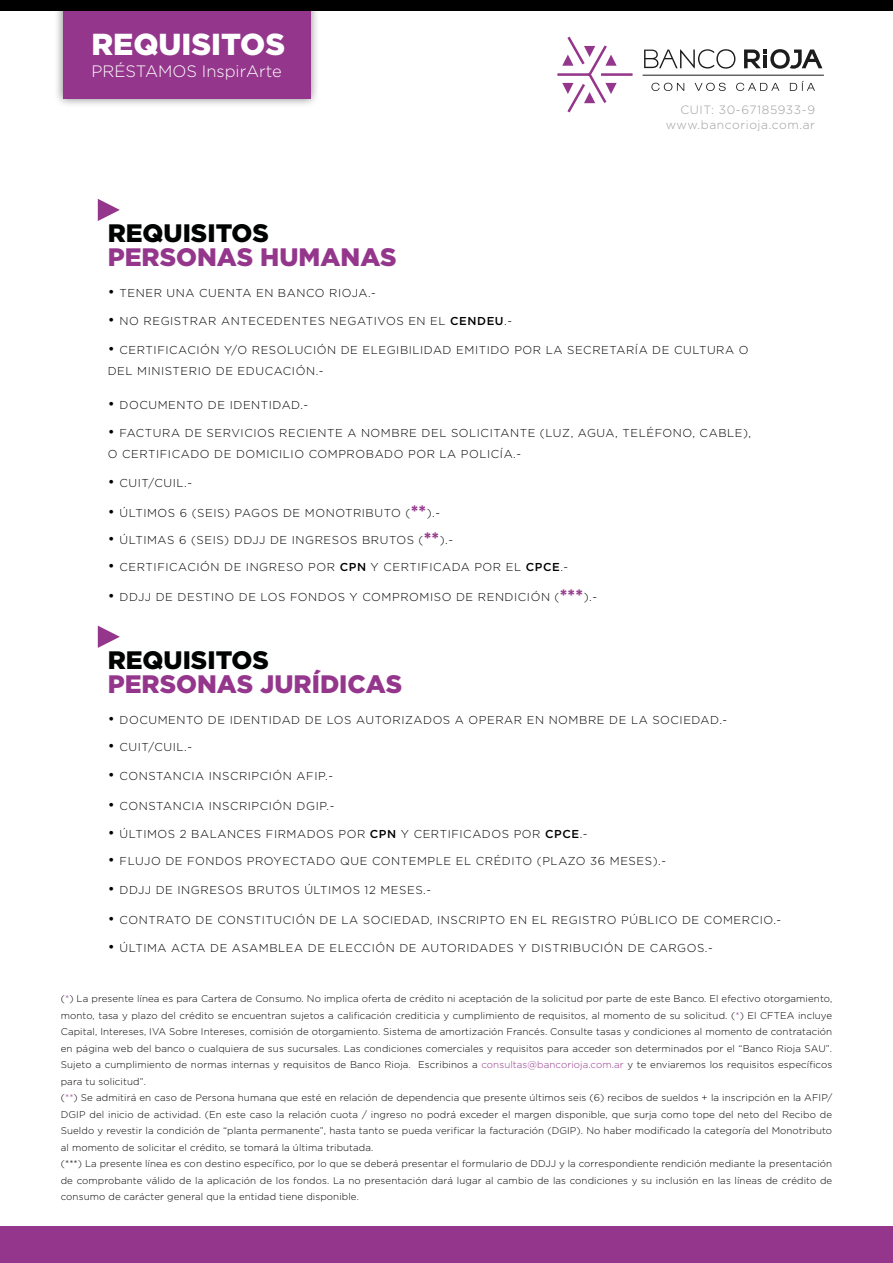
<style>
.page{position:relative;width:893px;height:1263px;background:#fff}
.page>*{position:absolute;margin:0;border:0;box-sizing:border-box;transform-origin:0 0}
.t1{font:900 30.3px "Gotham HTF";color:#fff}
.t2{font:900 25.2px "Gotham HTF";color:#94378c}
.t3{font:900 25.2px "Gotham HTF";color:#010202}
.t4{font:300 16.5px "Gotham HTF";color:#fff}
.t5{font:300 12px/14.4px "Gotham HTF";letter-spacing:.05em;color:#9d9d9c;text-align:right}
.t6{font:300 11.4px/21.6px "Gotham HTF";letter-spacing:.05em;color:#000}
.t7{font:300 9.75px/16.5px "Gotham HTF";letter-spacing:.01em;color:#000}
.s1{font-size:15px}
.s2{font-weight:500}
.s3{font-weight:900;font-size:16.5px;color:#94368b}
.s4{color:#94388d}
</style>
<div class="page">
<div style="left:54px;top:0;width:266px;height:108px;background:#000;opacity:.48"></div>
<div style="left:63px;top:0;width:247px;height:99px;background:#94368b"></div>
<div style="left:0;top:0;width:893px;height:11px;background:#000"></div>
<div style="left:0;top:1227px;width:893px;height:36px;background:#94368b"></div>
<svg style="left:557px;top:36px;width:76px;height:77px"></svg>
<hr style="left:643px;top:75px;width:181px;height:1px;background:#1c1c1c">
<svg style="left:651px;top:83px;width:33px;height:8px"></svg>
<svg style="left:695px;top:83px;width:31px;height:8px"></svg>
<svg style="left:736px;top:83px;width:43px;height:8px"></svg>
<svg style="left:790px;top:81px;width:25px;height:10px"></svg>
<svg style="left:744px;top:49px;width:78px;height:20px"></svg>
<svg style="left:644px;top:49px;width:91px;height:20px"></svg>
<svg style="left:98px;top:199px;width:22px;height:22px"></svg>
<svg style="left:98px;top:626px;width:22px;height:22px"></svg>
<h1 class="t1" style="left:91px;top:27px;width:195px">REQUISITOS</h1>
<h3 class="t4" style="left:91px;top:62px;width:192px">PRÉSTAMOS InspirArte</h3>
<h2 class="t3" style="left:108px;top:219px;width:163px">REQUISITOS</h2>
<h2 class="t2" style="left:108px;top:243px;width:290px">PERSONAS HUMANAS</h2>
<p class="t6" style="left:108px;top:282px;width:270px"><span class="s1">•</span> TENER UNA CUENTA EN BANCO RIOJA.-</p>
<p class="t6" style="left:108px;top:310px;width:406px"><span class="s1">•</span> NO REGISTRAR ANTECEDENTES NEGATIVOS EN EL <span class="s2">CENDEU</span>.-</p>
<p class="t5" style="left:666px;top:103px;width:151px">CUIT: 30-67185933-9 www.bancorioja.com.ar</p>
<p class="t6" style="left:108px;top:339px;width:642px"><span class="s1">•</span> CERTIFICACIÓN Y/O RESOLUCIÓN DE ELEGIBILIDAD EMITIDO POR LA SECRETARÍA DE CULTURA O<br>DEL MINISTERIO DE EDUCACIÓN.-</p>
<p class="t6" style="left:108px;top:394px;width:202px"><span class="s1">•</span> DOCUMENTO DE IDENTIDAD.-</p>
<p class="t6" style="left:108px;top:421px;width:645px"><span class="s1">•</span> FACTURA DE SERVICIOS RECIENTE A NOMBRE DEL SOLICITANTE (LUZ, AGUA, TELÉFONO, CABLE),<br>O CERTIFICADO DE DOMICILIO COMPROBADO POR LA POLICÍA.-</p>
<p class="t6" style="left:108px;top:471px;width:86px"><span class="s1">•</span> CUIT/CUIL.-</p>
<p class="t6" style="left:108px;top:502px;width:334px"><span class="s1">•</span> ÚLTIMOS 6 (SEIS) PAGOS DE MONOTRIBUTO (<span class="s3">**</span>).-</p>
<p class="t6" style="left:108px;top:529px;width:347px"><span class="s1">•</span> ÚLTIMAS 6 (SEIS) DDJJ DE INGRESOS BRUTOS (<span class="s3">**</span>).-</p>
<p class="t6" style="left:108px;top:556px;width:462px"><span class="s1">•</span> CERTIFICACIÓN DE INGRESO POR <span class="s2">CPN</span> Y CERTIFICADA POR EL <span class="s2">CPCE</span>.-</p>
<p class="t6" style="left:108px;top:586px;width:491px"><span class="s1">•</span> DDJJ DE DESTINO DE LOS FONDOS Y COMPROMISO DE RENDICIÓN (<span class="s3">***</span>).-</p>
<h2 class="t3" style="left:108px;top:645px;width:163px">REQUISITOS</h2>
<h2 class="t2" style="left:108px;top:670px;width:296px">PERSONA<span class="s4">S JUR</span>ÍDICAS</h2>
<p class="t6" style="left:108px;top:709px;width:621px"><span class="s1">•</span> DOCUMENTO DE IDENTIDAD DE LOS AUTORIZADOS A OPERAR EN NOMBRE DE LA SOCIEDAD.-</p>
<p class="t6" style="left:108px;top:736px;width:86px"><span class="s1">•</span> CUIT/CUIL.-</p>
<p class="t6" style="left:108px;top:765px;width:227px"><span class="s1">•</span> CONSTANCIA INSCRIPCIÓN AFIP.-</p>
<p class="t6" style="left:108px;top:795px;width:228px"><span class="s1">•</span> CONSTANCIA INSCRIPCIÓN DGIP.-</p>
<p class="t6" style="left:108px;top:823px;width:481px"><span class="s1">•</span> ÚLTIMOS 2 BALANCES FIRMADOS POR <span class="s2">CPN</span> Y CERTIFICADOS POR <span class="s2">CPCE</span>.-</p>
<p class="t6" style="left:108px;top:850px;width:560px"><span class="s1">•</span> FLUJO DE FONDOS PROYECTADO QUE CONTEMPLE EL CRÉDITO (PLAZO 36 MESES).-</p>
<p class="t6" style="left:108px;top:879px;width:325px"><span class="s1">•</span> DDJJ DE INGRESOS BRUTOS ÚLTIMOS 12 MESES.-</p>
<p class="t6" style="left:108px;top:909px;width:675px"><span class="s1">•</span> CONTRATO DE CONSTITUCIÓN DE LA SOCIEDAD, INSCRIPTO EN EL REGISTRO PÚBLICO DE COMERCIO.-</p>
<p class="t6" style="left:108px;top:936px;width:607px"><span class="s1">•</span> ÚLTIMA ACTA DE ASAMBLEA DE ELECCIÓN DE AUTORIDADES Y DISTRIBUCIÓN DE CARGOS.-</p>
<p class="t7" style="left:61px;top:990px;width:773px">(<span class="s4">*</span>) La presente línea es para Cartera de Consumo. No implica oferta de crédito ni aceptación de la solicitud por parte de este Banco. El efectivo otorgamiento, monto, tasa y plazo del crédito se encuentran sujetos a calificación crediticia y cumplimiento de requisitos, al momento de su solicitud. (<span class="s4">*</span>) El CFTEA incluye Capital, Intereses, IVA Sobre Intereses, comisión de otorgamiento. Sistema de amortización Francés. Consulte tasas y condiciones al momento de contratación en página web del banco o cualquiera de sus sucursales. Las condiciones comerciales y requisitos para acceder son determinados por el “Banco Rioja SAU”.<br>Sujeto a cumplimiento de normas internas y requisitos de Banco Rioja. Escribinos a <span class="s4">consultas@bancorioja.com.ar</span> y te enviaremos los requisitos específicos para tu solicitud”.<br>(<span class="s4">**</span>) Se admitirá en caso de Persona humana que esté en relación de dependencia que presente últimos seis (6) recibos de sueldos + la inscripción en la AFIP/ DGIP del inicio de actividad. (En este caso la relación cuota / ingreso no podrá exceder el margen disponible, que surja como tope del neto del Recibo de Sueldo y revestir la condición de “planta permanente”, hasta tanto se pueda verificar la facturación (DGIP). No haber modificado la categoría del Monotributo al momento de solicitar el crédito, se tomará la última tributada.<br>(***) La presente línea es con destino específico, por lo que se deberá presentar el formulario de DDJJ y la correspondiente rendición mediante la presentación de comprobante válido de la aplicación de los fondos. La no presentación dará lugar al cambio de las condiciones y su inclusión en las líneas de crédito de consumo de carácter general que la entidad tiene disponible.</p>
</div>
